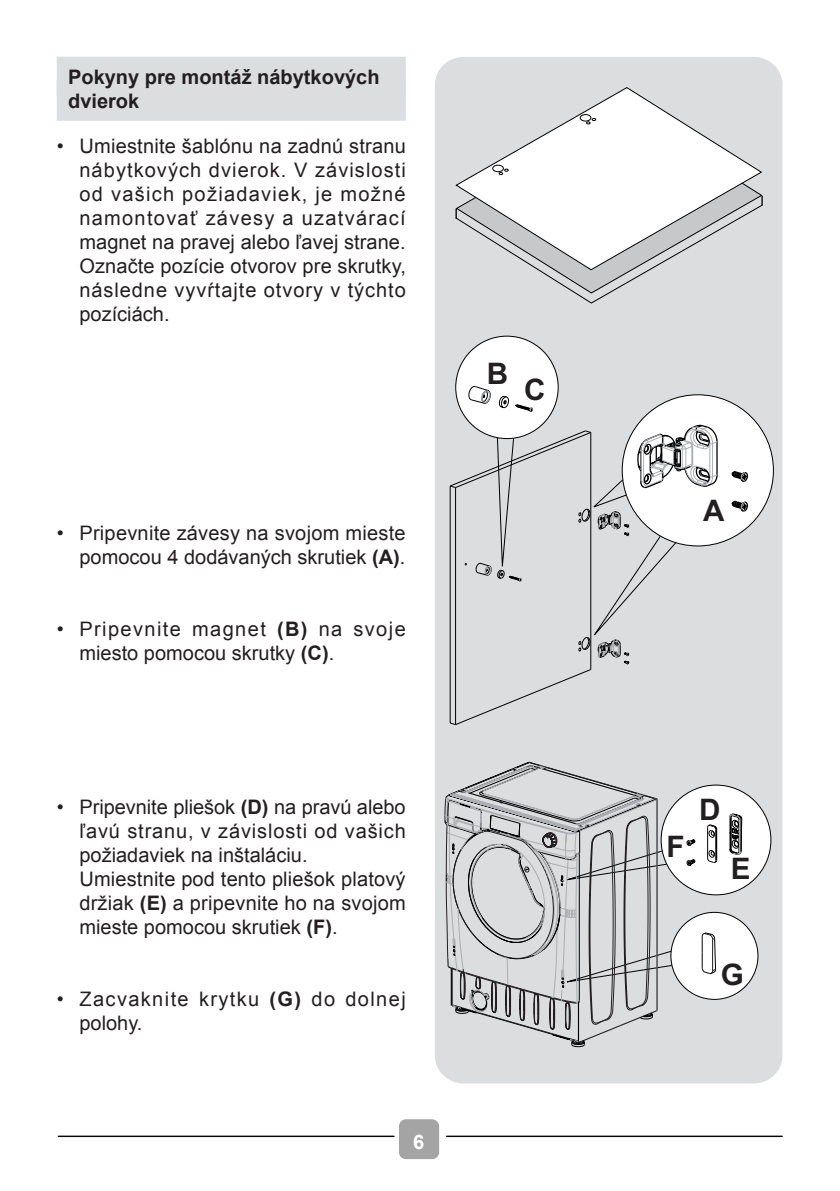
<style>
.page{position:relative;width:840px;height:1191px;background:#fff}
.page>*{position:absolute;margin:0;border:0;box-sizing:border-box;transform-origin:0 0}
.t1{font:700 29.6px "Arial";color:#231f20}
.Odsadene_4_-_10{font:20px/24px "Arial";letter-spacing:.01em;color:#231f20;text-align:justify}
.Odsadene_4_-_10-2{font:20px/24px "Arial";letter-spacing:.07em;color:#231f20}
.Podnadpis{font:700 20px "Arial";color:#231f20}
.t2{font:700 20px "Arial";color:#fff}
.s1{font-weight:700}
</style>
<div class="page">
<div style="left:399px;top:1119px;width:40px;height:40px;background:#a5a4a4;border-radius:7px"></div>
<hr style="left:446px;top:1135px;width:335px;height:2px;background:#040503">
<hr style="left:58px;top:1135px;width:336px;height:2px;background:#040503">
<div style="left:57px;top:57px;width:348px;height:40px;background:#dcdddf"></div>
<div style="left:57px;top:81px;width:348px;height:40px;background:#dcdddf"></div>
<div style="left:434px;top:57px;width:348px;height:1026px;background:#dcdddf;border-radius:28px"></div>
<div style="left:455px;top:336px;width:103px;height:102px;background:#fff;border-radius:50%"></div>
<div style="left:660px;top:785px;width:110px;height:110px;background:#fff;border-radius:50%"></div>
<div style="left:670px;top:912px;width:87px;height:87px;background:#fff;border-radius:50%"></div>
<div style="left:622px;top:395px;width:151px;height:151px;background:#fff;border-radius:50%"></div>
<svg style="left:628px;top:437px;width:48px;height:546px"></svg>
<svg style="left:468px;top:386px;width:64px;height:26px"></svg>
<svg style="left:686px;top:813px;width:56px;height:161px"></svg>
<svg style="left:636px;top:394px;width:112px;height:119px"></svg>
<svg style="left:539px;top:271px;width:109px;height:23px"></svg>
<svg style="left:455px;top:87px;width:307px;height:184px"></svg>
<div style="left:492px;top:165px;width:11px;height:7px;background:#fff;border-radius:50%"></div>
<div style="left:492px;top:165px;width:11px;height:7px;border:1px solid #000;border-radius:50%"></div>
<svg style="left:498px;top:169px;width:10px;height:6px"></svg>
<div style="left:580px;top:115px;width:10px;height:6px;background:#fff;border-radius:50%"></div>
<div style="left:579px;top:114px;width:12px;height:7px;border:1px solid #000;border-radius:50%"></div>
<svg style="left:586px;top:118px;width:9px;height:6px"></svg>
<svg style="left:449px;top:430px;width:179px;height:295px"></svg>
<svg style="left:444px;top:758px;width:213px;height:289px"></svg>
<p class="Podnadpis" style="left:68px;top:63px;width:313px">Pokyny pre montáž nábytkových</p>
<p class="Podnadpis" style="left:68px;top:87px;width:73px">dvierok</p>
<p class="Odsadene_4_-_10" style="left:79px;top:134px;width:328px;text-indent:-23px">• Umiestnite šablónu na zadnú stranu nábytkových dvierok. V závislosti od vašich požiadaviek, je možné namontovať závesy a uzatvárací magnet na pravej alebo ľavej strane.<br>Označte pozície otvorov pre skrutky, následne vyvŕtajte otvory v týchto pozíciách.</p>
<p class="Odsadene_4_-_10" style="left:57px;top:521px;width:350px;text-align:right">• Pripevnite závesy na svojom mieste pomocou 4 dodávaných skrutiek <span class="s1">(A)</span>.</p>
<p class="Odsadene_4_-_10-2" style="left:79px;top:617px;width:327px;text-indent:-23px">• Pripevnite magnet <span class="s1">(B)</span> na svoje miesto pomocou skrutky <span class="s1">(C)</span>.</p>
<p class="Odsadene_4_-_10" style="left:79px;top:794px;width:328px;text-indent:-23px">• Pripevnite pliešok <span class="s1">(D)</span> na pravú alebo ľavú stranu, v závislosti od vašich požiadaviek na inštaláciu.</p>
<p class="Odsadene_4_-_10" style="left:79px;top:866px;width:327px">Umiestnite pod tento pliešok platový držiak <span class="s1">(E)</span> a pripevnite ho na svojom mieste pomocou skrutiek <span class="s1">(F)</span>.</p>
<p class="Odsadene_4_-_10-2" style="left:79px;top:986px;width:328px;text-indent:-23px">• Zacvaknite krytku <span class="s1">(G)</span> do dolnej polohy.</p>
<p class="t2" style="left:413px;top:1128px;width:13px">6</p>
<p class="t1" style="left:486px;top:354px;width:23px">B</p>
<p class="t1" style="left:524px;top:369px;width:23px">C</p>
<p class="t1" style="left:702px;top:490px;width:23px">A</p>
<p class="t1" style="left:666px;top:826px;width:20px">F</p>
<p class="t1" style="left:698px;top:790px;width:23px">D</p>
<p class="t1" style="left:730px;top:848px;width:21px">E</p>
<p class="t1" style="left:720px;top:954px;width:25px">G</p>
</div>
